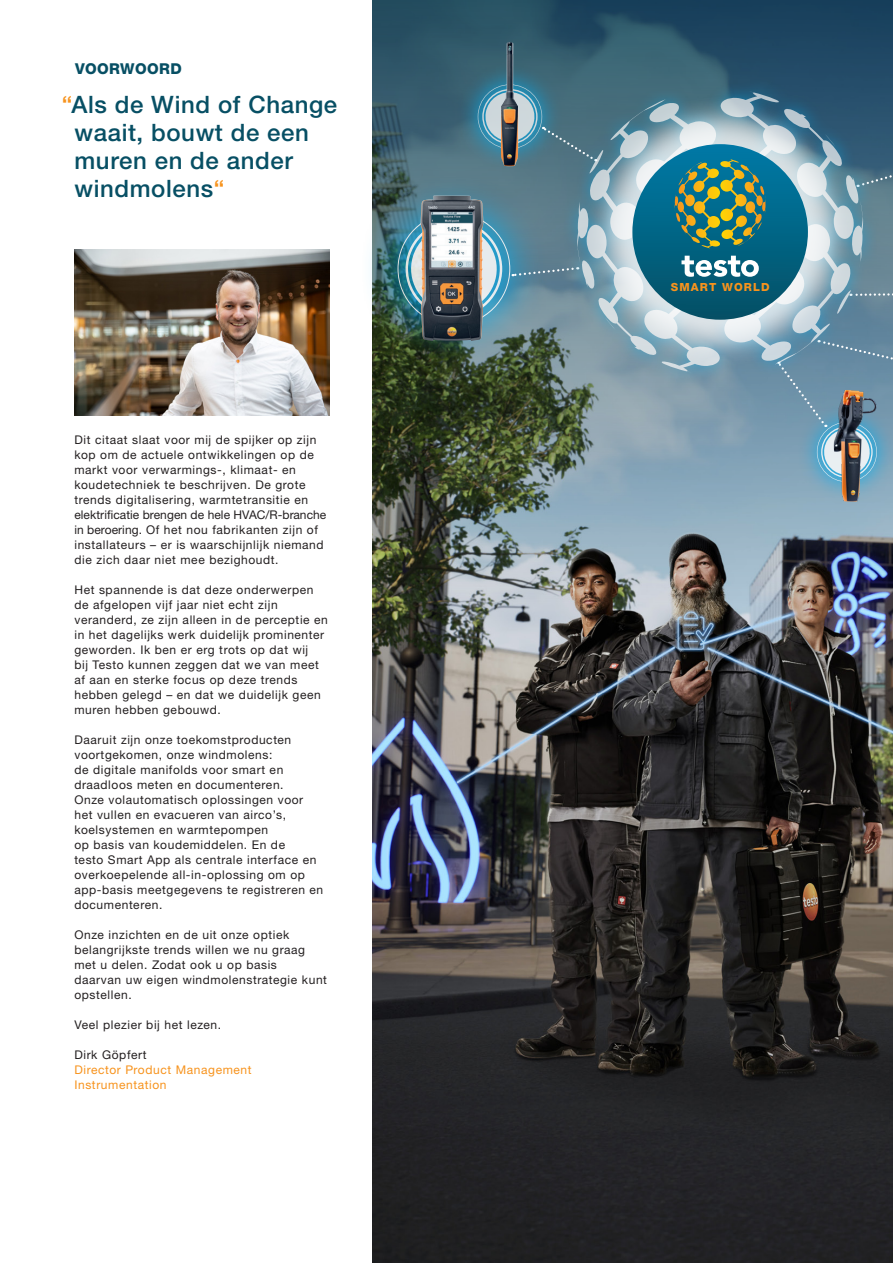
<style>
.page{position:relative;width:893px;height:1263px;background:#fff}
.page>*{position:absolute;margin:0;border:0;box-sizing:border-box;transform-origin:0 0}
.t1{font:500 24px/27.8px "Helvetica Neue LTW1 G";letter-spacing:.025em;color:#074f64}
.t2{font:800 15px "Helvetica Neue LTW1 G";letter-spacing:.025em;color:#074f64}
.t3{font:12px/15px "Helvetica Neue LTW1 G";letter-spacing:.05em;color:#231f20}
.t4{font:12px/15px "Helvetica Neue LTW1 G";letter-spacing:.05em;color:#f7931d}
.t5{font:800 11.25px "Helvetica Neue LTW1 G";letter-spacing:.1em;color:#f7931d}
.s1{color:#f7931d}
</style>
<div class="page">
<img style="left:372px;top:613px;width:521px;height:650px">
<img style="left:372px;top:0;width:521px;height:613px">
<img style="left:74px;top:250px;width:256px;height:165px">
<img style="left:370px;top:174px;width:179px;height:189px">
<svg style="left:456px;top:63px;width:108px;height:108px;background:#426c7d"></svg>
<img style="left:500px;top:42px;width:19px;height:124px">
<svg style="left:796px;top:482px;width:97px;height:20px"></svg>
<img style="left:833px;top:482px;width:49px;height:20px">
<svg style="left:879px;top:154px;width:14px;height:34px"></svg>
<svg style="left:879px;top:292px;width:14px;height:5px"></svg>
<svg style="left:478px;top:84px;width:84px;height:77px;background:#638996"></svg>
<img style="left:397px;top:212px;width:165px;height:113px">
<img style="left:777px;top:339px;width:116px;height:143px">
<div style="left:562px;top:78px;width:317px;height:308px;background:#00aeef;opacity:.75"></div>
<svg style="left:577px;top:91px;width:286px;height:282px;background:#5e8295"></svg>
<div style="left:584px;top:96px;width:272px;height:272px;background:#fff;opacity:.78"></div>
<div style="left:632px;top:144px;width:176px;height:176px;background:linear-gradient(to bottom,#037ba7,#075267);border-radius:88px"></div>
<svg style="left:677px;top:159px;width:89px;height:90px;background:#4e8369"></svg>
<svg style="left:681px;top:256px;width:78px;height:21px"></svg>
<img style="left:421px;top:196px;width:62px;height:145px">
<p class="t2" style="left:75px;top:59px;width:108px">VOORWOORD</p>
<h1 class="t1" style="left:75px;top:91px;width:264px;text-indent:-13px"><span class="s1">“</span>Als de Wind of Change waait, bouwt de een muren en de ander windmolens<span class="s1">“</span></h1>
<p class="t3" style="left:74px;top:432px;width:253px">Dit citaat slaat voor mij de spijker op zijn kop om de actuele ontwikkelingen op de markt voor verwarmings-, klimaat- en koudetechniek te beschrijven. De grote trends digitalisering, warmtetransitie en elektrificatie brengen de hele HVAC/R-branche in beroering. Of het nou fabrikanten zijn of installateurs – er is waarschijnlijk niemand die zich daar niet mee bezighoudt.</p>
<p class="t3" style="left:74px;top:582px;width:255px">Het spannende is dat deze onderwerpen de afgelopen vijf jaar niet echt zijn veranderd, ze zijn alleen in de perceptie en in het dagelijks werk duidelijk prominenter geworden. Ik ben er erg trots op dat wij<br>bij Testo kunnen zeggen dat we van meet af aan en sterke focus op deze trends hebben gelegd – en dat we duidelijk geen muren hebben gebouwd.</p>
<p class="t3" style="left:74px;top:732px;width:250px">Daaruit zijn onze toekomstproducten voortgekomen, onze windmolens:<br>de digitale manifolds voor smart en draadloos meten en documenteren.<br>Onze volautomatisch oplossingen voor het vullen en evacueren van airco’s, koelsystemen en warmtepompen<br>op basis van koudemiddelen. En de<br>testo Smart App als centrale interface en overkoepelende all-in-oplossing om op app-basis meetgegevens te registreren en documenteren.</p>
<p class="t3" style="left:74px;top:927px;width:254px">Onze inzichten en de uit onze optiek belangrijkste trends willen we nu graag met u delen. Zodat ook u op basis<br>daarvan uw eigen windmolenstrategie kunt opstellen.</p>
<p class="t3" style="left:74px;top:1017px;width:148px">Veel plezier bij het lezen.</p>
<p class="t3" style="left:74px;top:1047px;width:74px">Dirk Göpfert</p>
<p class="t4" style="left:74px;top:1062px;width:179px">Director Product Management<br>Instrumentation</p>
<p class="t5" style="left:671px;top:281px;width:100px">SMART WORLD</p>
</div>
